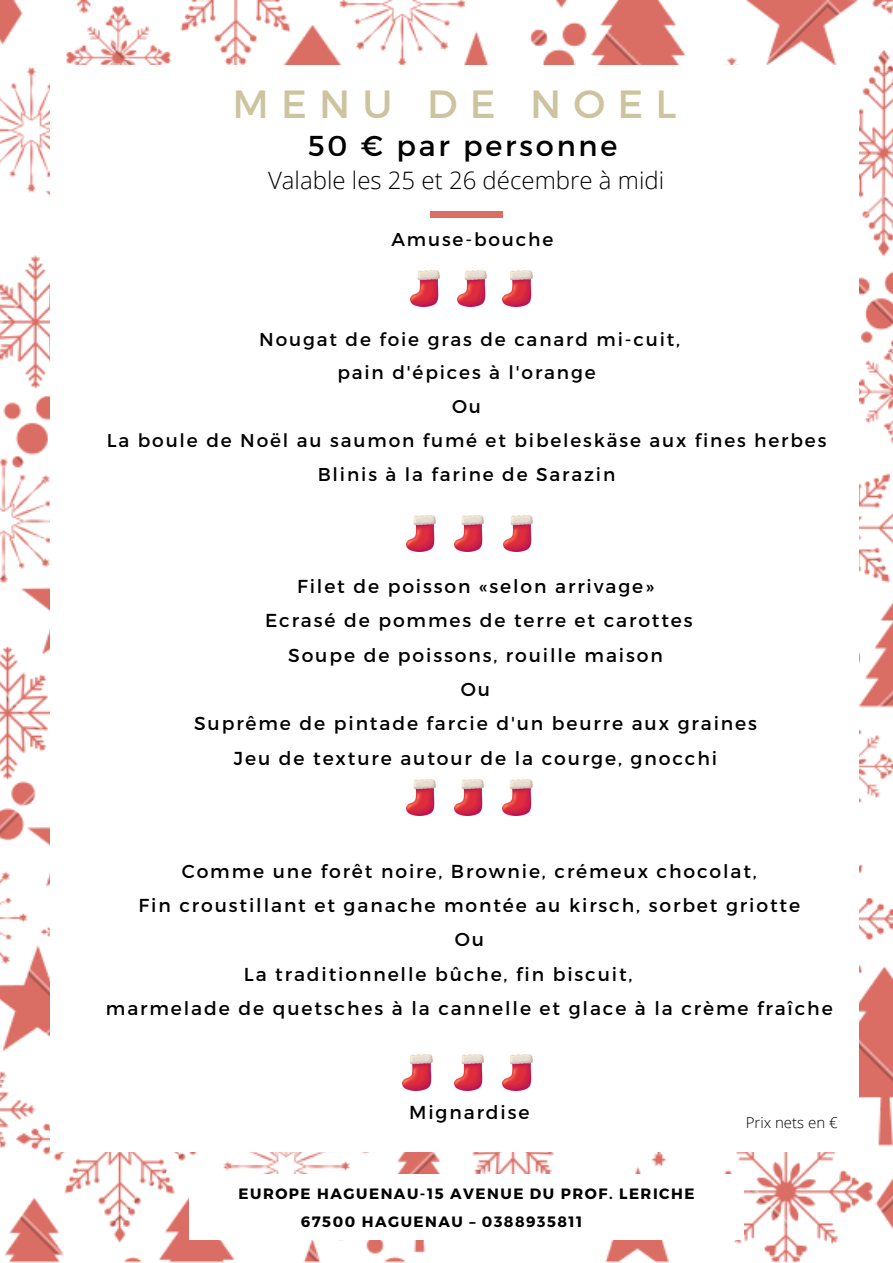
<style>
.page{position:relative;width:893px;height:1263px;background:#fff}
.page>*{position:absolute;margin:0;border:0;box-sizing:border-box;transform-origin:0 0}
.t1{font:39.3px "Montserrat";letter-spacing:.31em;color:#cdc39f}
.t2{font:28.72px "Montserrat";letter-spacing:.1em;color:#000}
.t3{font:300 24px "Open Sans";color:#000}
.t4{font:18.75px/34.3px "Montserrat";letter-spacing:.1em;color:#000;text-align:center}
.t5{font:18.52px/33.8px "Montserrat";letter-spacing:.1em;color:#000;text-align:center}
.t6{font:700 15px/27.6px "Montserrat";letter-spacing:.1em;color:#000}
.t7{font:300 15px "Open Sans";color:#000}
</style>
<div class="page">
<img style="left:0;top:0;width:893px;height:1263px">
<div style="left:51px;top:65px;width:807px;height:1086px;background:#fff"></div>
<div style="left:430px;top:212px;width:73px;height:6px;background:#da6e65"></div>
<div style="left:189px;top:1174px;width:554px;height:65px;background:#fff"></div>
<img style="left:410px;top:270px;width:29px;height:36px">
<img style="left:457px;top:270px;width:30px;height:36px">
<img style="left:503px;top:270px;width:29px;height:36px">
<img style="left:406px;top:515px;width:29px;height:36px">
<img style="left:454px;top:515px;width:30px;height:36px">
<img style="left:503px;top:515px;width:29px;height:36px">
<img style="left:406px;top:779px;width:30px;height:36px">
<img style="left:454px;top:779px;width:30px;height:36px">
<img style="left:503px;top:779px;width:29px;height:36px">
<img style="left:403px;top:1054px;width:29px;height:36px">
<img style="left:454px;top:1054px;width:30px;height:36px">
<img style="left:503px;top:1054px;width:29px;height:36px">
<h1 class="t1" style="left:233px;top:78px;width:445px">MENU DE NOEL</h1>
<h2 class="t2" style="left:308px;top:127px;width:311px">50 € par personne</h2>
<p class="t3" style="left:268px;top:163px;width:397px">Valable les 25 et 26 décembre à midi</p>
<p class="t5" style="left:391px;top:222px;width:163px">Amuse-bouche</p>
<p class="t5" style="left:107px;top:321px;width:721px">Nougat de foie gras de canard mi-cuit,<br>pain d'épices à l'orange<br>Ou<br>La boule de Noël au saumon fumé et bibeleskäse aux fines herbes<br>Blinis à la farine de Sarazin</p>
<p class="t4" style="left:194px;top:568px;width:564px">Filet de poisson «selon arrivage»<br>Ecrasé de pommes de terre et carottes<br>Soupe de poissons, rouille maison<br>Ou<br>Suprême de pintade farcie d'un beurre aux graines Jeu de texture autour de la courge, gnocchi</p>
<p class="t4" style="left:182px;top:853px;width:577px">Comme une forêt noire, Brownie, crémeux chocolat,</p>
<p class="t4" style="left:139px;top:887px;width:663px">Fin croustillant et ganache montée au kirsch, sorbet griotte</p>
<p class="t4" style="left:455px;top:922px;width:31px">Ou</p>
<p class="t4" style="left:244px;top:956px;width:390px">La traditionnelle bûche, fin biscuit,</p>
<p class="t4" style="left:106px;top:990px;width:728px">marmelade de quetsches à la cannelle et glace à la crème fraîche</p>
<p class="t4" style="left:409px;top:1094px;width:122px">Mignardise</p>
<p class="t6" style="left:301px;top:1179px;width:395px;text-indent:-62px">EUROPE HAGUENAU-15 AVENUE DU PROF. LERICHE<br>67500 HAGUENAU – 0388935811</p>
<p class="t7" style="left:746px;top:1112px;width:93px">Prix nets en €</p>
</div>
